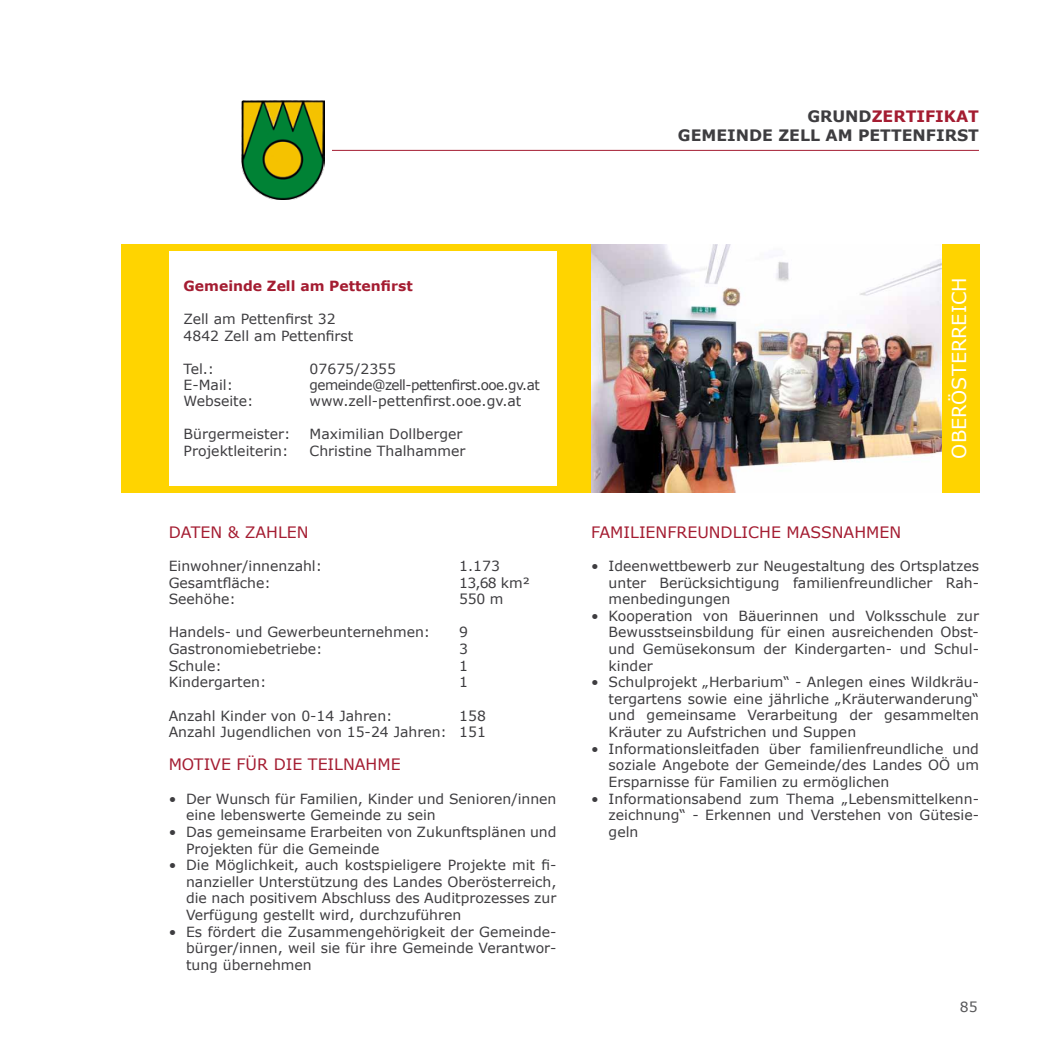
<style>
.page{position:relative;width:1042px;height:1042px;background:#fff}
.page>*{position:absolute;margin:0;border:0;box-sizing:border-box;transform-origin:0 0}
.t1{font:19.25px "Verdana";color:#fff}
.t2{font:15.75px "Verdana";color:#a41c31}
.t3{font:700 15.75px "Verdana";color:#3e3d40}
.t4{font:700 15.75px "Verdana";color:#a41c31}
.t5{font:14px/16.6px "Verdana";color:#3e3d40;text-align:justify}
.t6{font:14px "Verdana";letter-spacing:-.04em;color:#3e3d40}
.t7{font:700 14px "Verdana";color:#a41c31}
.t8{font:14px "Verdana";color:#58585a}
</style>
<div class="page">
<div style="left:122px;top:244px;width:858px;height:248px;background:#ffd400"></div>
<hr style="left:279px;top:150px;width:700px;height:1px;background:#a41c31">
<div style="left:227px;top:94px;width:105px;height:113px;background:#fff"></div>
<div style="left:169px;top:251px;width:387px;height:234px;background:#fff"></div>
<img style="left:591px;top:244px;width:350px;height:248px">
<img style="left:241px;top:100px;width:83px;height:100px">
<p class="t3" style="left:807px;top:106px;width:14px">GRUND</p>
<p class="t4" style="left:871px;top:106px;width:109px">ZERTIFIKAT</p>
<p class="t3" style="left:678px;top:125px;width:62px">GEMEIND</p>
<p class="t3" style="left:762px;top:125px;width:78px">E ZELL AM</p>
<p class="t3" style="left:858px;top:125px;width:67px">PETTENFIR</p>
<p class="t3" style="left:957px;top:125px;width:20px">ST</p>
<p class="t7" style="left:184px;top:277px;width:231px">GEMEINDE ZELL AM PETTENFIRST</p>
<p class="t5" style="left:184px;top:311px;width:171px">Zell am Pettenfirst 32<br>4842 Zell am Pettenfirst</p>
<p class="t5" style="left:184px;top:360px;width:32px">Tel.:</p>
<p class="t5" style="left:310px;top:360px;width:88px">07675/2355</p>
<p class="t5" style="left:184px;top:377px;width:51px">E-Mail:</p>
<p class="t6" style="left:310px;top:376px;width:232px">gemeinde@zell-pettenfirst.ooe.gv.at</p>
<p class="t5" style="left:184px;top:393px;width:71px">Webseite:</p>
<p class="t5" style="left:310px;top:393px;width:213px">www.zell-pettenfirst.ooe.gv.at</p>
<p class="t5" style="left:184px;top:426px;width:108px">Bürgermeister:</p>
<p class="t5" style="left:310px;top:426px;width:154px">Maximilian Dollberger</p>
<p class="t5" style="left:184px;top:442px;width:106px">Projektleiterin:</p>
<p class="t5" style="left:310px;top:442px;width:157px">Christine Thalhammer</p>
<p class="t2" style="left:169px;top:522px;width:98px">DATEN &amp; ZAHLE</p>
<p class="t2" style="left:297px;top:522px;width:13px">N</p>
<p class="t5" style="left:169px;top:558px;width:155px">Einwohner/innenzahl:</p>
<p class="t5" style="left:459px;top:558px;width:42px">1.173</p>
<p class="t5" style="left:169px;top:574px;width:104px">Gesamtfläche:</p>
<p class="t5" style="left:459px;top:574px;width:72px">13,68 km²</p>
<p class="t5" style="left:169px;top:591px;width:69px">Seehöhe:</p>
<p class="t5" style="left:459px;top:591px;width:46px">550 m</p>
<p class="t5" style="left:169px;top:624px;width:263px">Handels- und Gewerbeunternehmen:</p>
<p class="t5" style="left:459px;top:624px;width:10px">9</p>
<p class="t5" style="left:169px;top:641px;width:155px">Gastronomiebetriebe:</p>
<p class="t5" style="left:459px;top:641px;width:10px">3</p>
<p class="t5" style="left:169px;top:657px;width:55px">Schule:</p>
<p class="t5" style="left:459px;top:657px;width:10px">1</p>
<p class="t5" style="left:169px;top:674px;width:99px">Kindergarten:</p>
<p class="t5" style="left:459px;top:674px;width:10px">1</p>
<p class="t5" style="left:169px;top:707px;width:225px">Anzahl Kinder von 0-14 Jahren:</p>
<p class="t5" style="left:169px;top:707px;width:319px;text-align:right">158<br>Anzahl Jugendlichen von 15-24 Jahren: 151</p>
<p class="t2" style="left:169px;top:754px;width:199px">MOTIVE FÜR DIE TEILNAHME</p>
<p class="t5" style="left:186px;top:790px;width:372px;text-indent:-17px">• Der Wunsch für Familien, Kinder und Senioren/innen eine lebenswerte Gemeinde zu sein</p>
<p class="t5" style="left:186px;top:824px;width:372px;text-indent:-17px">• Das gemeinsame Erarbeiten von Zukunftsplänen und<br>Projekten für die Gemeinde</p>
<p class="t5" style="left:186px;top:857px;width:372px;text-indent:-17px">• Die Möglichkeit, auch kostspieligere Projekte mit fi&shy;nanzieller Unterstützung des Landes Oberösterreich, die nach positivem Abschluss des Auditprozesses zur Verfügung gestellt wird, durchzuführen</p>
<p class="t5" style="left:186px;top:923px;width:372px;text-indent:-17px">• Es fördert die Zusammengehörigkeit der Gemeinde&shy;bürger/innen, weil sie für ihre Gemeinde Verantwor&shy;tung übernehmen</p>
<h1 class="t1" style="left:947px;top:458px;width:180px;rotate:-90deg">OBERÖSTERREICH</h1>
<p class="t2" style="left:591px;top:522px;width:169px">FAMILIENFREUNDLICHE</p>
<p class="t2" style="left:786px;top:522px;width:12px">MASS</p>
<p class="t2" style="left:832px;top:522px;width:24px">NAHME</p>
<p class="t2" style="left:889px;top:522px;width:13px">N</p>
<p class="t5" style="left:608px;top:558px;width:372px;text-indent:-17px">• Ideenwettbewerb zur Neugestaltung des Ortsplatzes unter Berücksichtigung familienfreundlicher Rah&shy;menbedingungen</p>
<p class="t5" style="left:608px;top:607px;width:372px;text-indent:-17px">• Kooperation von Bäuerinnen und Volksschule zur Bewusstseinsbildung für einen ausreichenden Obst&shy;und Gemüsekonsum der Kindergarten- und Schul&shy;kinder</p>
<p class="t5" style="left:608px;top:674px;width:372px;text-indent:-17px">• Schulprojekt „Herbarium“ - Anlegen eines Wildkräu&shy;tergartens sowie eine jährliche „Kräuterwanderung“ und gemeinsame Verarbeitung der gesammelten Kräuter zu Aufstrichen und Suppen</p>
<p class="t5" style="left:608px;top:740px;width:372px;text-indent:-17px">• Informationsleitfaden über familienfreundliche und soziale Angebote der Gemeinde/des Landes OÖ um Ersparnisse für Familien zu ermöglichen</p>
<p class="t5" style="left:608px;top:790px;width:372px;text-indent:-17px">• Informationsabend zum Thema „Lebensmittelkenn&shy;zeichnung“ - Erkennen und Verstehen von Gütesie&shy;geln</p>
<p class="t8" style="left:960px;top:998px;width:19px">85</p>
</div>
